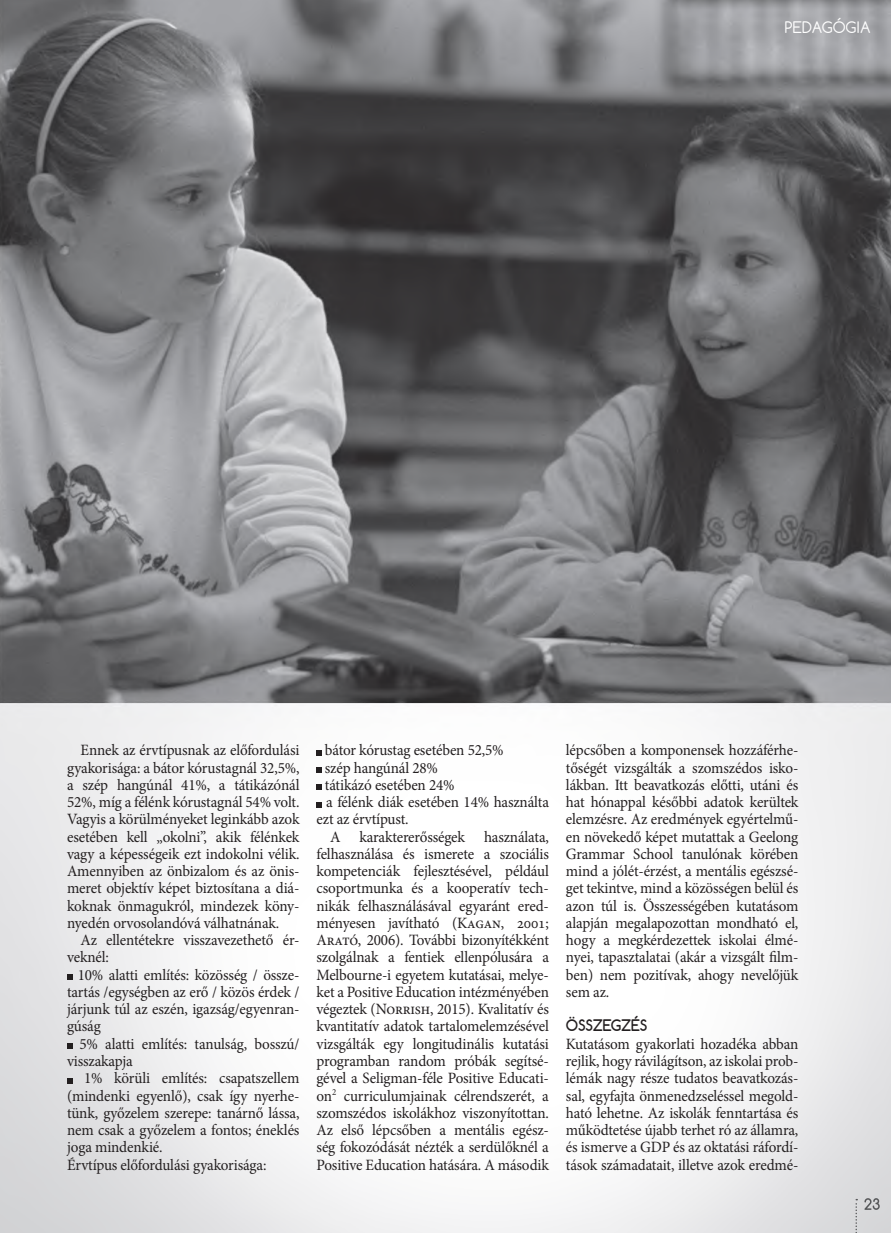
<style>
.page{position:relative;width:891px;height:1233px;background:#fff}
.page>*{position:absolute;margin:0;border:0;box-sizing:border-box;transform-origin:0 0}
.t1{font:15.75px/17.2px "Minion Pro";letter-spacing:-.01em;color:#231f20;text-align:justify;scale:.96 1}
.t2{font:15px "Comfortaa";color:#fff}
.t3{font:700 15px "Comfortaa";letter-spacing:-.01em;color:#231f20;scale:.96 1}
</style>
<div class="page">
<img style="left:0;top:0;width:891px;height:1232px">
<svg style="left:864px;top:1198px;width:16px;height:11px"></svg>
<svg style="left:855px;top:1198px;width:2px;height:35px"></svg>
<svg style="left:67px;top:974px;width:5px;height:5px"></svg>
<svg style="left:67px;top:1043px;width:5px;height:5px"></svg>
<svg style="left:67px;top:1077px;width:5px;height:6px"></svg>
<svg style="left:317px;top:750px;width:5px;height:5px"></svg>
<svg style="left:317px;top:767px;width:5px;height:5px"></svg>
<svg style="left:317px;top:784px;width:5px;height:5px"></svg>
<svg style="left:317px;top:801px;width:5px;height:6px"></svg>
<p class="t2" style="left:785px;top:17px;width:87px">PEDAGÓGIA</p>
<p class="t1" style="left:67px;top:741px;width:244px;text-indent:14px">Ennek az érvtípusnak az előfordulási gyakorisága: a bátor kórustagnál 32,5%, a szép hangúnál 41%, a tátikázónál 52%, míg a félénk kórustagnál 54% volt.<br>Vagyis a körülményeket leginkább azok esetében kell „okolni”, akik félénkek vagy a képességeik ezt indokolni vélik.<br>Amennyiben az önbizalom és az önis&shy;meret objektív képet biztosítana a diá&shy;koknak önmagukról, mindezek kön - nyedén orvosolandóvá válhatnának.</p>
<p class="t1" style="left:67px;top:931px;width:244px;text-indent:14px">Az ellentétekre visszavezethető ér&shy;veknél:</p>
<p class="t1" style="left:67px;top:966px;width:244px;text-indent:11px">10% alatti említés: közösség / össze&shy;tartás /egységben az erő / közös érdek / járjunk túl az eszén, igazság/egyenran&shy;gúság</p>
<p class="t1" style="left:67px;top:1035px;width:244px;text-indent:12px">5% alatti említés: tanulság, bosszú/ visszakapja</p>
<p class="t1" style="left:67px;top:1069px;width:244px;text-align:left;text-indent:17px">1% körüli említés: csapatszellem (mindenki egyenlő), csak így nyerhe&shy;tünk, győzelem szerepe: tanárnő lássa, nem csak a győzelem a fontos; éneklés joga mindenkié.<br>Érvtípus előfordulási gyakorisága:</p>
<p class="t1" style="left:325px;top:741px;width:188px">bátor kórustag esetében 52,5%</p>
<p class="t1" style="left:325px;top:759px;width:119px">szép hangúnál 28%</p>
<p class="t1" style="left:325px;top:776px;width:137px">tátikázó esetében 24%</p>
<p class="t1" style="left:326px;top:793px;width:234px">a félénk diák esetében 14% használta</p>
<p class="t1" style="left:317px;top:810px;width:98px">ezt az érvtípust.</p>
<p class="t1" style="left:330px;top:828px;width:230px">A karaktererősségek használata,</p>
<p class="t1" style="left:317px;top:845px;width:244px">felhasználása és ismerete a szociális</p>
<p class="t1" style="left:317px;top:862px;width:244px">kompetenciák fejlesztésével, például</p>
<p class="t1" style="left:317px;top:879px;width:244px">csoportmunka és a kooperatív tech-</p>
<p class="t1" style="left:317px;top:897px;width:244px">nikák felhasználásával egyaránt ered-</p>
<p class="t1" style="left:317px;top:914px;width:244px">ményesen javítható (Kagan, 2001;</p>
<p class="t1" style="left:317px;top:931px;width:244px">Arató, 2006). További bizonyítékként</p>
<p class="t1" style="left:317px;top:948px;width:244px">szolgálnak a fentiek ellenpólusára a</p>
<p class="t1" style="left:317px;top:966px;width:244px">Melbourne-i egyetem kutatásai, melye-</p>
<p class="t1" style="left:317px;top:983px;width:244px">ket a Positive Education intézményében</p>
<p class="t1" style="left:317px;top:1000px;width:244px">végeztek (Norrish, 2015). Kvalitatív és</p>
<p class="t1" style="left:317px;top:1017px;width:244px">kvantitatív adatok tartalomelemzésével</p>
<p class="t1" style="left:317px;top:1035px;width:244px">vizsgálták egy longitudinális kutatási</p>
<p class="t1" style="left:317px;top:1052px;width:244px">programban random próbák segítsé-</p>
<p class="t1" style="left:317px;top:1069px;width:244px">gével a Seligman-féle Positive Educati-</p>
<p class="t1" style="left:317px;top:1086px;width:244px">on<sup>2</sup> curriculumjainak célrendszerét, a</p>
<p class="t1" style="left:317px;top:1104px;width:244px">szomszédos iskolákhoz viszonyítottan.</p>
<p class="t1" style="left:317px;top:1121px;width:244px">Az első lépcsőben a mentális egész-</p>
<p class="t1" style="left:317px;top:1138px;width:244px">ség fokozódását nézték a serdülőknél a</p>
<p class="t1" style="left:317px;top:1155px;width:244px">Positive Education hatására. A második</p>
<p class="t1" style="left:566px;top:741px;width:244px">lépcsőben a komponensek hozzáférhe&shy;tőségét vizsgálták a szomszédos isko&shy;lákban. Itt beavatkozás előtti, utáni és hat hónappal későbbi adatok kerültek elemzésre. Az eredmények egyértelmű&shy;en növekedő képet mutattak a Geelong Grammar School tanulónak körében mind a jólét-érzést, a mentális egészsé&shy;get tekintve, mind a közösségen belül és azon túl is. Összességében kutatásom alapján megalapozottan mondható el, hogy a megkérdezettek iskolai élmé&shy;nyei, tapasztalatai (akár a vizsgált film&shy;ben) nem pozitívak, ahogy nevelőjük sem az.</p>
<p class="t3" style="left:566px;top:1016px;width:39px">ÖSSZEGZ</p>
<p class="t3" style="left:631px;top:1016px;width:18px">ÉS</p>
<p class="t1" style="left:566px;top:1035px;width:244px">Kutatásom gyakorlati hozadéka abban rejlik, hogy rávilágítson, az iskolai prob&shy;lémák nagy része tudatos beavatkozás&shy;sal, egyfajta önmenedzseléssel megold&shy;ható lehetne. Az iskolák fenntartása és működtetése újabb terhet ró az államra, és ismerve a GDP és az oktatási ráfordí&shy;tások számadatait, illetve azok eredmé-</p>
</div>
